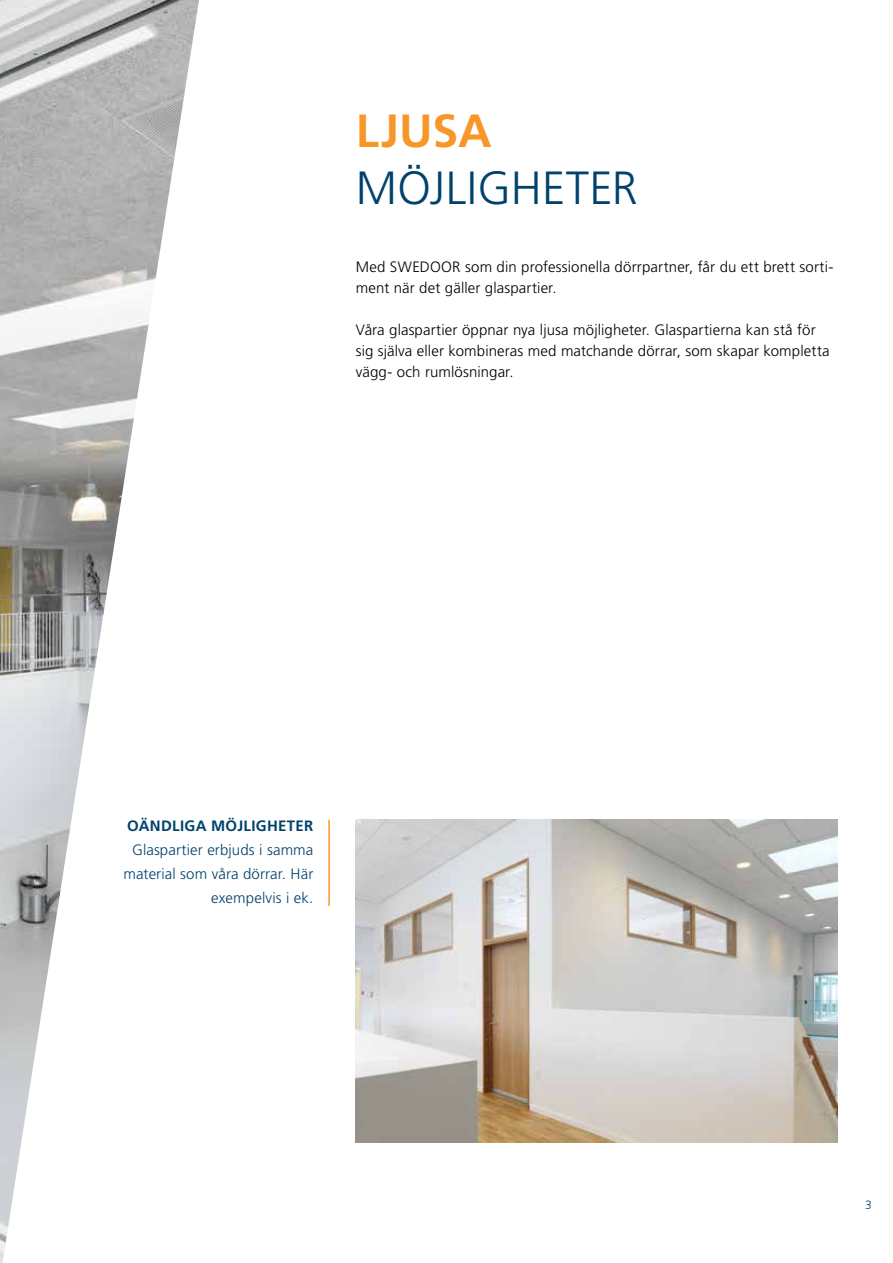
<style>
.page{position:relative;width:893px;height:1263px;background:#fff}
.page>*{position:absolute;margin:0;border:0;box-sizing:border-box;transform-origin:0 0}
.t1{font:300 46.5px "Frutiger LT Std";letter-spacing:.005em;color:#00426c}
.t2{font:700 46.5px "Frutiger LT Std";color:#f89728}
.t3{font:300 15px/21px "Frutiger LT Std";letter-spacing:.01em;color:#000}
.t4{font:300 15px/24px "Frutiger LT Std";letter-spacing:.01em;color:#00426c;text-align:right}
.t5{font:700 15px "Frutiger LT Std";letter-spacing:.02em;color:#00426c}
.t6{font:300 12px "Frutiger LT Std";color:#00426c}
</style>
<div class="page">
<img style="left:0;top:0;width:199px;height:1263px">
<img style="left:356px;top:820px;width:481px;height:323px">
<hr style="left:328px;top:820px;width:2px;height:86px;background:#f89728">
<h1 class="t2" style="left:356px;top:103px;width:106px">LJUSA</h1>
<h1 class="t1" style="left:356px;top:162px;width:283px">MÖJLIGHETER</h1>
<p class="t3" style="left:356px;top:256px;width:479px">Med SWEDOOR som din professionella dörrpartner, får du ett brett sorti&shy;ment när det gäller glaspartier.</p>
<p class="t3" style="left:356px;top:319px;width:475px">Våra glaspartier öppnar nya ljusa möjligheter. Glaspartierna kan stå för sig själva eller kombineras med matchande dörrar, som skapar kompletta vägg- och rumlösningar.</p>
<p class="t5" style="left:127px;top:816px;width:161px">OÄNDLIGA MÖJLIGHETER</p>
<p class="t4" style="left:124px;top:838px;width:191px">Glaspartier erbjuds i samma material som våra dörrar. Här exempelvis i ek.</p>
<p class="t6" style="left:865px;top:1198px;width:8px">3</p>
</div>
